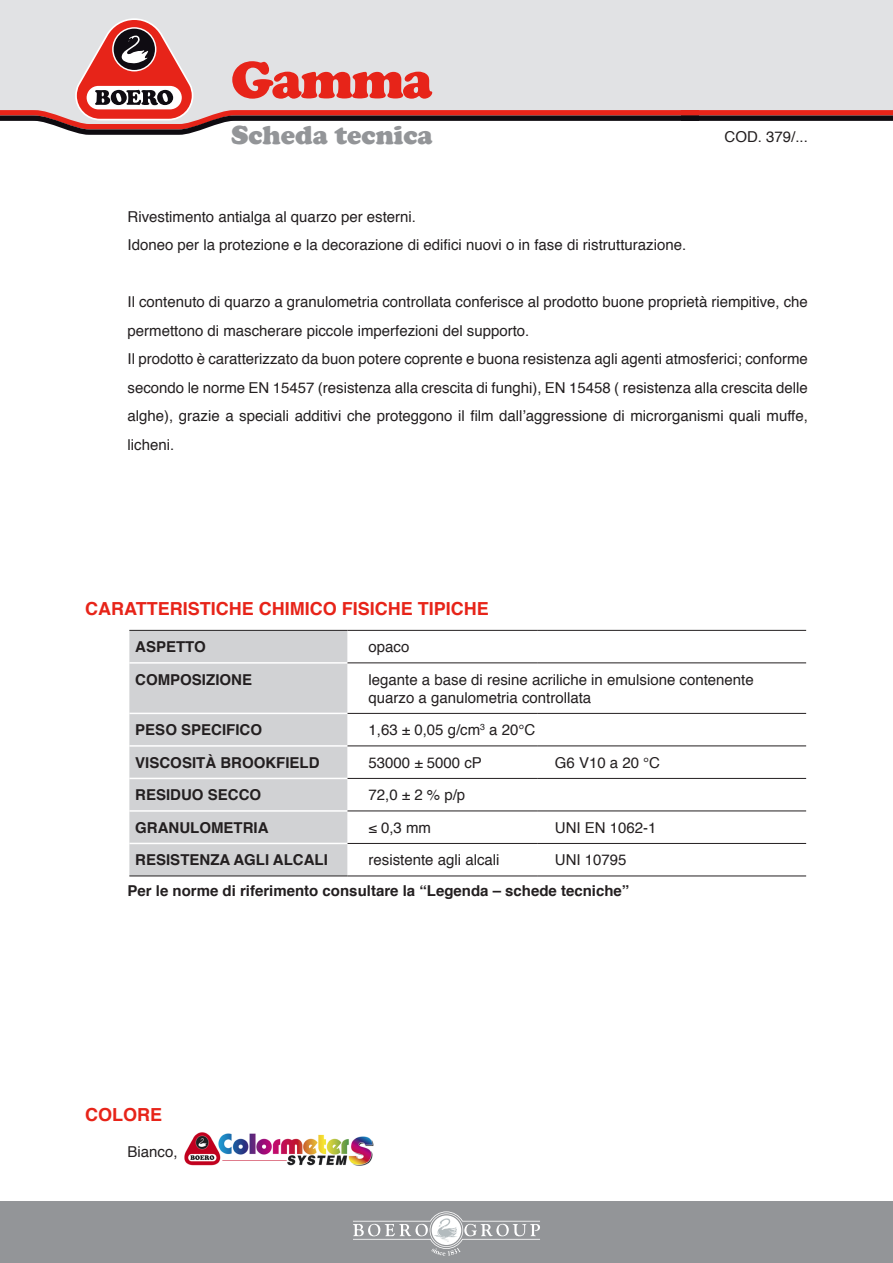
<style>
.page{position:relative;width:893px;height:1263px;background:#fff}
.page>*{position:absolute;margin:0;border:0;box-sizing:border-box;transform-origin:0 0}
.t1{font:900 54px "Cooper";letter-spacing:-.03em;color:#e72419}
.t2{font:900 27px "Cooper";color:#939598}
.t3{font:700 18px "Helvetica";color:#e72419}
.t4{font:15px/28.5px "Helvetica";color:#231f20}
.t5{font:700 15px "Helvetica";color:#231f20}
</style>
<div class="page">
<div style="left:0;top:0;width:893px;height:18px;background:#e1e2e4"></div>
<div style="left:0;top:1201px;width:893px;height:62px;background:#939598"></div>
<svg style="left:353px;top:1211px;width:187px;height:45px"></svg>
<svg style="left:0;top:18px;width:893px;height:117px;background:#d8c7c8"></svg>
<div style="left:129px;top:631px;width:218px;height:244px;background:#d1d2d4"></div>
<hr style="left:347px;top:662px;width:191px;height:1px;background:#231f20">
<hr style="left:538px;top:662px;width:268px;height:1px;background:#231f20">
<hr style="left:347px;top:713px;width:191px;height:1px;background:#231f20">
<hr style="left:538px;top:713px;width:268px;height:1px;background:#231f20">
<hr style="left:347px;top:745px;width:191px;height:1px;background:#231f20">
<hr style="left:538px;top:745px;width:268px;height:1px;background:#231f20">
<hr style="left:347px;top:778px;width:191px;height:1px;background:#231f20">
<hr style="left:538px;top:778px;width:268px;height:1px;background:#231f20">
<hr style="left:347px;top:810px;width:191px;height:1px;background:#231f20">
<hr style="left:538px;top:810px;width:268px;height:1px;background:#231f20">
<hr style="left:347px;top:843px;width:191px;height:1px;background:#231f20">
<hr style="left:538px;top:843px;width:268px;height:1px;background:#231f20">
<hr style="left:347px;top:875px;width:191px;height:1px;background:#231f20">
<hr style="left:538px;top:875px;width:268px;height:1px;background:#231f20">
<hr style="left:129px;top:630px;width:218px;height:1px;background:#231f20">
<hr style="left:347px;top:630px;width:191px;height:1px;background:#231f20">
<hr style="left:538px;top:630px;width:268px;height:1px;background:#231f20">
<hr style="left:129px;top:662px;width:218px;height:2px;background:#fff">
<hr style="left:129px;top:713px;width:218px;height:1px;background:#fff">
<hr style="left:129px;top:745px;width:218px;height:2px;background:#fff">
<hr style="left:129px;top:778px;width:218px;height:1px;background:#fff">
<hr style="left:129px;top:810px;width:218px;height:2px;background:#fff">
<hr style="left:129px;top:843px;width:218px;height:1px;background:#fff">
<hr style="left:129px;top:875px;width:218px;height:1px;background:#231f20">
<img style="left:184px;top:1132px;width:190px;height:34px">
<h1 class="t1" style="left:231px;top:48px;width:203px">Gamma</h1>
<h2 class="t2" style="left:231px;top:119px;width:203px">Scheda tecnica</h2>
<p class="t4" style="left:128px;top:203px;width:560px">Rivestimento antialga al quarzo per esterni.<br>Idoneo per la protezione e la decorazione di edifici nuovi o in fase di ristrutturazione.</p>
<p class="t4" style="left:725px;top:123px;width:85px">COD. 379/...</p>
<p class="t4" style="left:128px;top:288px;width:682px">Il contenuto di quarzo a granulometria controllata conferisce al prodotto buone proprietà riempitive, che permettono di mascherare piccole imperfezioni del supporto.<br>Il prodotto è caratterizzato da buon potere coprente e buona resistenza agli agenti atmosferici; conforme secondo le norme EN 15457 (resistenza alla crescita di funghi), EN 15458 ( resistenza alla crescita delle alghe), grazie a speciali additivi che proteggono il film dall’aggressione di microrganismi quali muffe, licheni.</p>
<p class="t3" style="left:85px;top:595px;width:405px">CARATTERISTICHE CHIMICO FISICHE TIPICHE</p>
<p class="t5" style="left:135px;top:635px;width:72px">ASPETTO</p>
<p class="t4" style="left:369px;top:633px;width:42px">opaco</p>
<p class="t5" style="left:135px;top:667px;width:118px">COMPOSIZIONE</p>
<p class="t4" style="left:369px;top:671px;width:387px;line-height:18px">legante a base di resine acriliche in emulsione contenente quarzo a ganulometria controllata</p>
<p class="t5" style="left:135px;top:718px;width:128px">PESO SPECIFICO</p>
<p class="t4" style="left:369px;top:716px;width:168px">1,63 ± 0,05 g/cm<sup>3</sup> a 20°C</p>
<p class="t5" style="left:135px;top:750px;width:186px">VISCOSITÀ BROOKFIELD</p>
<p class="t4" style="left:369px;top:749px;width:115px">53000 ± 5000 cP</p>
<p class="t4" style="left:555px;top:749px;width:107px">G6 V10 a 20 °C</p>
<p class="t5" style="left:135px;top:783px;width:127px">RESIDUO SECCO</p>
<p class="t4" style="left:369px;top:781px;width:98px">72,0 ± 2 % p/p</p>
<p class="t5" style="left:135px;top:815px;width:135px">GRANULOMETRIA</p>
<p class="t4" style="left:369px;top:814px;width:64px">≤ 0,3 mm</p>
<p class="t4" style="left:555px;top:814px;width:103px">UNI EN 1062-1</p>
<p class="t5" style="left:135px;top:848px;width:194px">RESISTENZA AGLI ALCALI</p>
<p class="t4" style="left:369px;top:846px;width:132px">resistente agli alcali</p>
<p class="t4" style="left:555px;top:846px;width:73px">UNI 10795</p>
<p class="t5" style="left:128px;top:878px;width:503px">Per le norme di riferimento consultare la “Legenda – schede tecniche”</p>
<p class="t3" style="left:85px;top:1100px;width:79px">COLORE</p>
<p class="t4" style="left:128px;top:1138px;width:52px">Bianco,</p>
</div>
